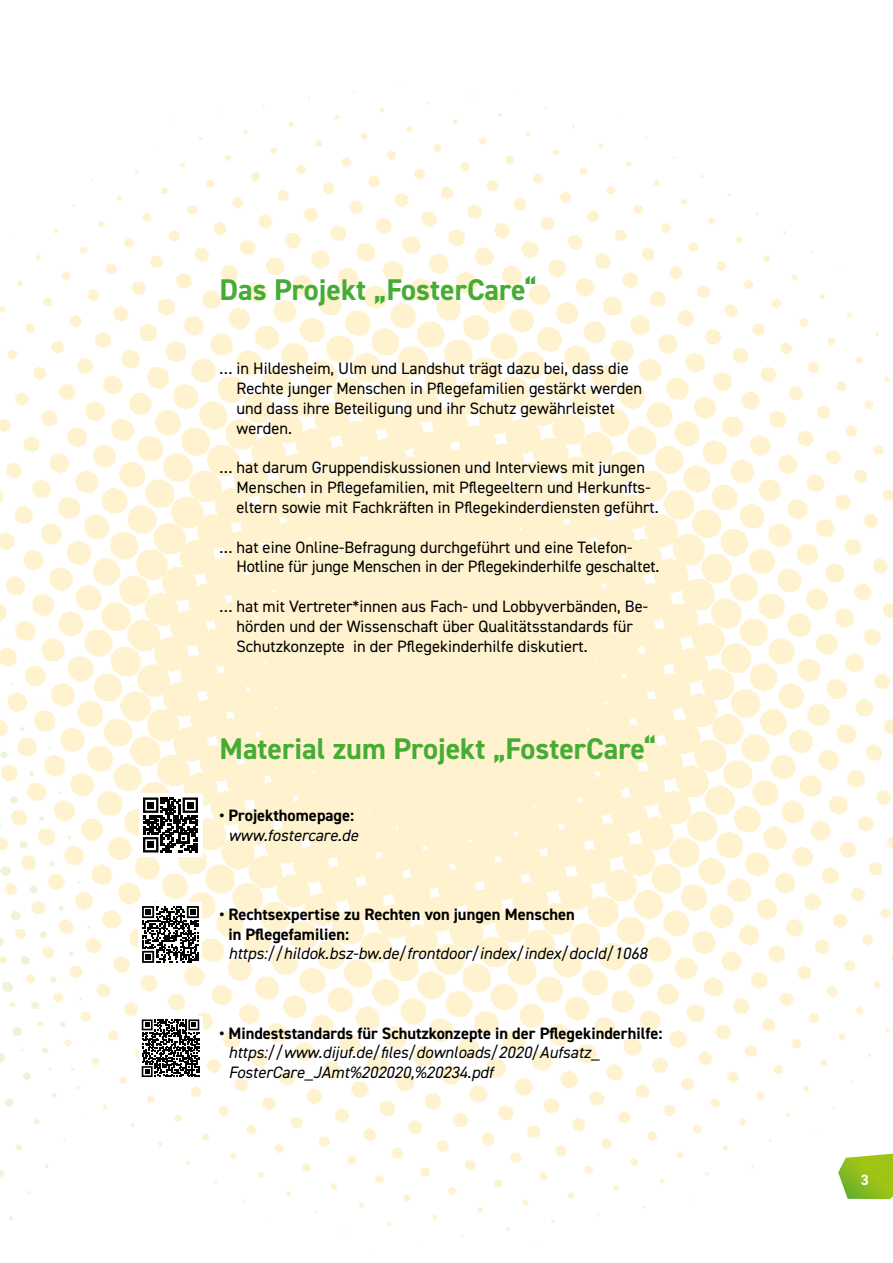
<style>
.page{position:relative;width:893px;height:1263px;background:#fff}
.page>*{position:absolute;margin:0;border:0;box-sizing:border-box;transform-origin:0 0}
.t1{font:700 30px "DIN2014";color:#45ac34}
.t2{font:16.5px/19.8px "DIN2014";color:#000}
.t3{font:italic 16.5px/19.8px "DIN2014";color:#000}
.t4{font:700 16.5px/19.8px "DIN2014";color:#000}
.t5{font:700 15px "DIN2014";color:#fff}
</style>
<div class="page">
<img style="left:0;top:84px;width:893px;height:1167px">
<img style="left:838px;top:1154px;width:55px;height:45px">
<div style="left:139px;top:902px;width:63px;height:64px;background:#fff"></div>
<svg style="left:142px;top:906px;width:57px;height:57px"></svg>
<div style="left:139px;top:1016px;width:63px;height:64px;background:#fff"></div>
<svg style="left:142px;top:1019px;width:57px;height:58px"></svg>
<div style="left:139px;top:793px;width:63px;height:64px;background:#fff"></div>
<svg style="left:143px;top:797px;width:55px;height:55px"></svg>
<div style="left:147px;top:802px;width:7px;height:6px;background:#000"></div>
<div style="left:187px;top:802px;width:7px;height:6px;background:#000"></div>
<div style="left:147px;top:841px;width:7px;height:7px;background:#000"></div>
<h1 class="t1" style="left:219px;top:269px;width:319px">Das Projekt „FosterCare“</h1>
<p class="t2" style="left:237px;top:358px;width:407px;text-indent:-17px">… in Hildesheim, Ulm und Landshut trägt dazu bei, dass die Rechte junger Menschen in Pflegefamilien gestärkt werden und dass ihre Beteiligung und ihr Schutz gewährleistet werden.</p>
<p class="t2" style="left:237px;top:457px;width:424px;text-indent:-17px">… hat darum Gruppendiskussionen und Interviews mit jungen<br>Menschen in Pflegefamilien, mit Pflegeeltern und Herkunfts&shy;eltern sowie mit Fachkräften in Pflegekinderdiensten geführt.</p>
<p class="t2" style="left:237px;top:537px;width:424px;text-indent:-17px">… hat eine Online-Befragung durchgeführt und eine Telefon-<br>Hotline für junge Menschen in der Pflegekinderhilfe geschaltet.</p>
<p class="t2" style="left:237px;top:596px;width:413px;text-indent:-17px">… hat mit Vertreter*innen aus Fach- und Lobbyverbänden, Be&shy;hörden und der Wissenschaft über Qualitätsstandards für<br>Schutzkonzepte in der Pflegekinderhilfe diskutiert.</p>
<h1 class="t1" style="left:219px;top:729px;width:438px">Material zum Projekt „FosterCare“</h1>
<p class="t4" style="left:219px;top:805px;width:136px">• Projekthomepage:</p>
<p class="t3" style="left:228px;top:825px;width:131px">www.fostercare.de</p>
<p class="t4" style="left:228px;top:904px;width:348px;text-indent:-9px">• Rechtsexpertise zu Rechten von jungen Menschen in Pflegefamilien:</p>
<p class="t3" style="left:228px;top:943px;width:420px">https://hildok.bsz-bw.de/frontdoor/index/index/docId/1068</p>
<p class="t4" style="left:219px;top:1023px;width:444px">• Mindeststandards für Schutzkonzepte in der Pflegekinderhilfe:</p>
<p class="t3" style="left:228px;top:1042px;width:373px">https://www.dijuf.de/files/downloads/2020/Aufsatz_<br>FosterCare_JAmt%202020,%20234.pdf</p>
<p class="t5" style="left:861px;top:1170px;width:10px">3</p>
</div>
